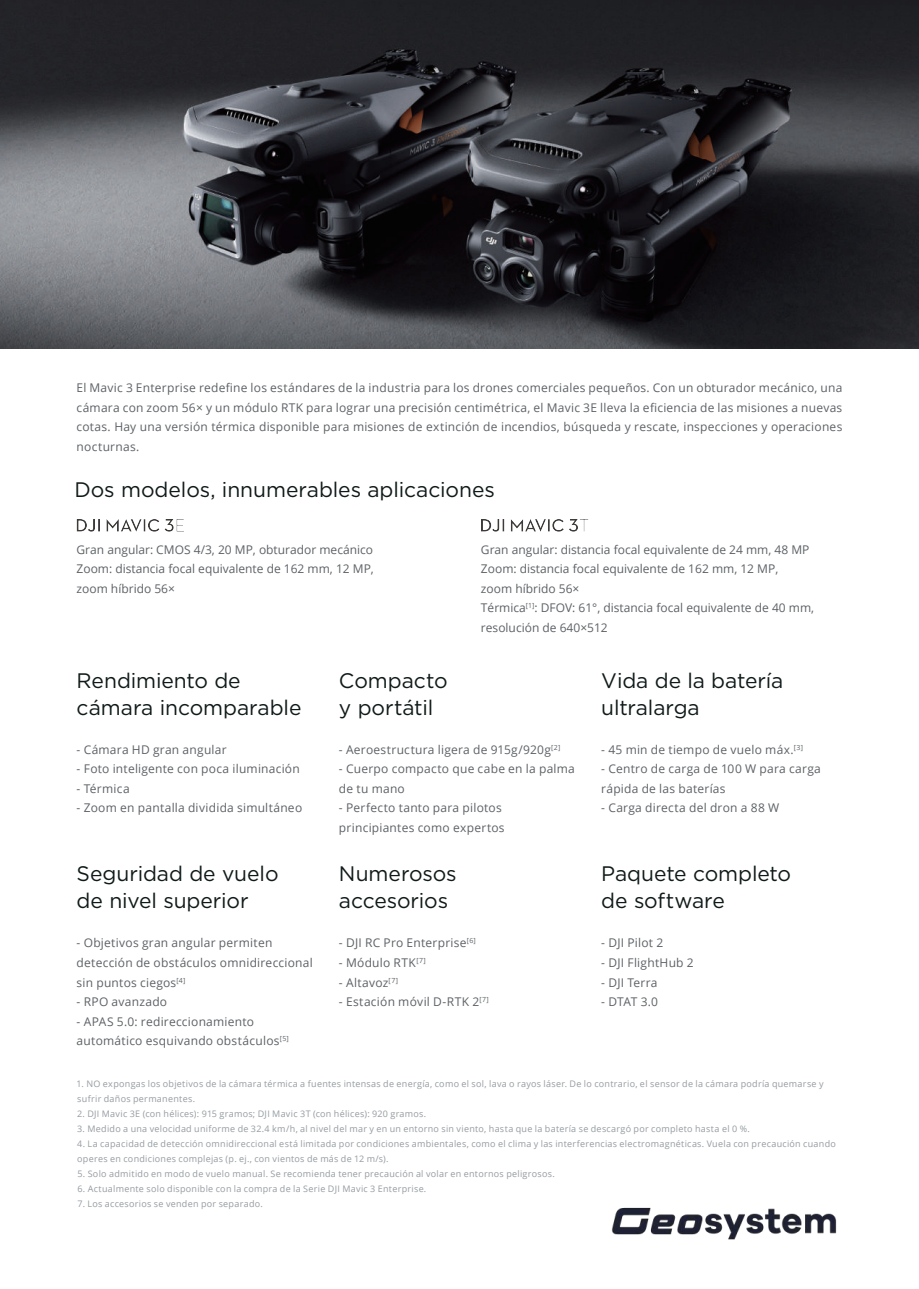
<style>
.page{position:relative;width:919px;height:1289px;background:#fff}
.page>*{position:absolute;margin:0;border:0;box-sizing:border-box;transform-origin:0 0}
.t1{font:21px/27px "Gotham";letter-spacing:-.005em;color:#0f1a19}
.t2{font:12px/19.5px "Open Sans";letter-spacing:.02em;color:#5d6266}
.t3{font:12px/19.5px "Open Sans";color:#5d6266}
.t4{font:9px/15px "Open Sans";letter-spacing:.03em;color:#959ca1}
</style>
<div class="page">
<img style="left:0;top:0;width:918px;height:349px">
<svg style="left:77px;top:519px;width:23px;height:12px"></svg>
<svg style="left:106px;top:519px;width:78px;height:12px"></svg>
<svg style="left:481px;top:519px;width:23px;height:12px"></svg>
<svg style="left:510px;top:519px;width:78px;height:12px"></svg>
<img style="left:611px;top:1207px;width:226px;height:32px">
<p class="t2" style="left:77px;top:377px;width:767px;text-align:justify">El Mavic 3 Enterprise redefine los estándares de la industria para los drones comerciales pequeños. Con un obturador mecánico, una cámara con zoom 56× y un módulo RTK para lograr una precisión centimétrica, el Mavic 3E lleva la eficiencia de las misiones a nuevas cotas. Hay una versión térmica disponible para misiones de extinción de incendios, búsqueda y rescate, inspecciones y operaciones nocturnas.</p>
<h1 class="t1" style="left:74px;top:475px;width:422px">Dos modelos, innumerables aplicaciones</h1>
<p class="t2" style="left:77px;top:539px;width:299px;text-align:justify">Gran angular: CMOS 4/3, 20 MP, obturador mecánico Zoom: distancia focal equivalente de 162 mm, 12 MP, zoom híbrido 56×</p>
<p class="t3" style="left:481px;top:539px;width:334px">Gran angular: distancia focal equivalente de 24 mm, 48 MP Zoom: distancia focal equivalente de 162 mm, 12 MP,<br>zoom híbrido 56×<br>Térmica<sup>[1]</sup>: DFOV: 61°, distancia focal equivalente de 40 mm, resolución de 640×512</p>
<h1 class="t1" style="left:77px;top:666px;width:226px">Rendimiento de cámara incomparable</h1>
<p class="t2" style="left:77px;top:739px;width:151px">- Cámara HD gran angular</p>
<p class="t2" style="left:77px;top:758px;width:225px">- Foto inteligente con poca iluminación</p>
<p class="t2" style="left:77px;top:778px;width:54px">- Térmica</p>
<p class="t2" style="left:77px;top:797px;width:227px">- Zoom en pantalla dividida simultáneo</p>
<h1 class="t1" style="left:77px;top:860px;width:203px">Seguridad de vuelo de nivel superior</h1>
<p class="t2" style="left:77px;top:933px;width:238px">- Objetivos gran angular permiten detección de obstáculos omnidireccional sin puntos ciegos<sup>[4]</sup></p>
<p class="t2" style="left:77px;top:991px;width:92px">- RPO avanzado</p>
<p class="t2" style="left:77px;top:1011px;width:214px">- APAS 5.0: redireccionamiento automático esquivando obstáculos<sup>[5]</sup></p>
<h1 class="t1" style="left:339px;top:666px;width:110px">Compacto y portátil</h1>
<p class="t2" style="left:339px;top:739px;width:223px">- Aeroestructura ligera de 915g/920g<sup>[2]</sup></p>
<p class="t2" style="left:339px;top:758px;width:237px">- Cuerpo compacto que cabe en la palma de tu mano</p>
<p class="t2" style="left:339px;top:797px;width:167px">- Perfecto tanto para pilotos principiantes como expertos</p>
<h1 class="t1" style="left:339px;top:860px;width:119px">Numerosos accesorios</h1>
<p class="t2" style="left:339px;top:933px;width:138px">- DJI RC Pro Enterprise<sup>[6]</sup></p>
<p class="t2" style="left:339px;top:952px;width:88px">- Módulo RTK<sup>[7]</sup></p>
<p class="t2" style="left:339px;top:972px;width:61px">- Altavoz<sup>[7]</sup></p>
<p class="t2" style="left:339px;top:991px;width:151px">- Estación móvil D-RTK 2<sup>[7]</sup></p>
<h1 class="t1" style="left:601px;top:666px;width:183px">Vida de la batería ultralarga</h1>
<p class="t2" style="left:601px;top:739px;width:203px">- 45 min de tiempo de vuelo máx.<sup>[3]</sup></p>
<p class="t2" style="left:601px;top:758px;width:221px">- Centro de carga de 100 W para carga rápida de las baterías</p>
<p class="t2" style="left:601px;top:797px;width:179px">- Carga directa del dron a 88 W</p>
<h1 class="t1" style="left:601px;top:860px;width:191px">Paquete completo de software</h1>
<p class="t2" style="left:601px;top:933px;width:63px">- DJI Pilot 2</p>
<p class="t2" style="left:601px;top:952px;width:94px">- DJI FlightHub 2</p>
<p class="t2" style="left:601px;top:972px;width:58px">- DJI Terra</p>
<p class="t2" style="left:601px;top:991px;width:58px">- DTAT 3.0</p>
<p class="t4" style="left:76px;top:1076px;width:748px">1. NO expongas los objetivos de la cámara térmica a fuentes intensas de energía, como el sol, lava o rayos láser. De lo contrario, el sensor de la cámara podría quemarse y sufrir daños permanentes.</p>
<p class="t4" style="left:77px;top:1106px;width:351px">2. DJI Mavic 3E (con hélices): 915 gramos; DJI Mavic 3T (con hélices): 920 gramos.</p>
<p class="t4" style="left:77px;top:1121px;width:674px">3. Medido a una velocidad uniforme de 32.4 km/h, al nivel del mar y en un entorno sin viento, hasta que la batería se descargó por completo hasta el 0 %.</p>
<p class="t4" style="left:77px;top:1136px;width:760px">4. La capacidad de detección omnidireccional está limitada por condiciones ambientales, como el clima y las interferencias electromagnéticas. Vuela con precaución cuando operes en condiciones complejas (p. ej., con vientos de más de 12 m/s).</p>
<p class="t4" style="left:77px;top:1166px;width:479px">5. Solo admitido en modo de vuelo manual. Se recomienda tener precaución al volar en entornos peligrosos.</p>
<p class="t4" style="left:77px;top:1181px;width:350px">6. Actualmente solo disponible con la compra de la Serie DJI Mavic 3 Enterprise.</p>
<p class="t4" style="left:78px;top:1196px;width:187px">7. Los accesorios se venden por separado.</p>
</div>
